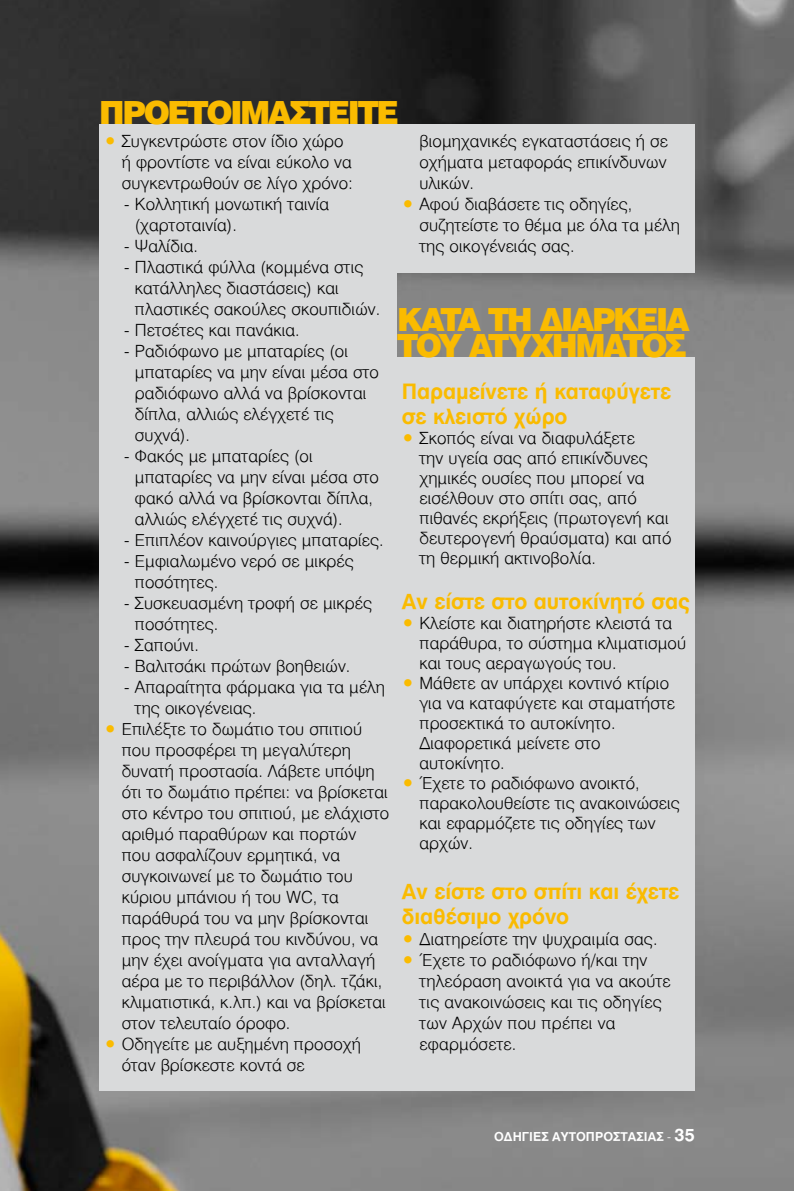
<style>
.page{position:relative;width:794px;height:1191px;background:#fff}
.page>*{position:absolute;margin:0;border:0;box-sizing:border-box;transform-origin:0 0}
.t1{font:900 31.5px/26.2px "UB Helvetica";letter-spacing:-.075em;color:#fabb00}
.t2{font:21px/25.2px "UB Helvetica Bold";letter-spacing:-.005em;color:#fabb00}
.t3{font:300 16.62px/21px "UB Helvetica";letter-spacing:.005em;color:#000}
.t4{font:12.25px "UB Helvetica Bold";letter-spacing:.005em;color:#fff}
.s1{color:#fabb00}
.s2{font-family:"UB Helvetica";font-weight:300}
.s3{font-size:17.5px}
</style>
<div class="page">
<img style="left:0;top:0;width:794px;height:1191px">
<div style="left:397px;top:124px;width:297px;height:149px;background:#d9dadb"></div>
<div style="left:99px;top:124px;width:298px;height:967px;background:#d9dadb"></div>
<div style="left:397px;top:357px;width:297px;height:734px;background:#d9dadb"></div>
<h1 class="t1" style="left:99px;top:100px;width:301px">ΠPOETOIMAΣTEITE</h1>
<p class="t3" style="left:122px;top:130px;width:233px;text-indent:-17px"><span class="s1">•</span> Συγκεντρώστε στον ίδιο χώρο ή φροντίστε να είναι εύκολο να συγκεντρωθούν σε λίγο χρόνο:</p>
<p class="t3" style="left:135px;top:193px;width:196px;text-indent:-11px">- Κολλητική μονωτική ταινία (χαρτοταινία).</p>
<p class="t3" style="left:124px;top:235px;width:75px">- Ψαλίδια.</p>
<p class="t3" style="left:135px;top:256px;width:247px;text-indent:-11px">- Πλαστικά φύλλα (κομμένα στις κατάλληλες διαστάσεις) και πλαστικές σακούλες σκουπιδιών.</p>
<p class="t3" style="left:124px;top:319px;width:177px">- Πετσέτες και πανάκια.</p>
<p class="t3" style="left:135px;top:340px;width:245px;text-indent:-11px">- Ραδιόφωνο με μπαταρίες (οι μπαταρίες να μην είναι μέσα στο ραδιόφωνο αλλά να βρίσκονται δίπλα, αλλιώς ελέγχετέ τις συχνά).</p>
<p class="t3" style="left:135px;top:445px;width:245px;text-indent:-11px">- Φακός με μπαταρίες (οι μπαταρίες να μην είναι μέσα στο φακό αλλά να βρίσκονται δίπλα, αλλιώς ελέγχετέ τις συχνά).</p>
<p class="t3" style="left:124px;top:529px;width:261px">- Επιπλέον καινούργιες μπαταρίες.</p>
<p class="t3" style="left:135px;top:550px;width:220px;text-indent:-11px">- Εμφιαλωμένο νερό σε μικρές ποσότητες.</p>
<p class="t3" style="left:135px;top:592px;width:239px;text-indent:-11px">- Συσκευασμένη τροφή σε μικρές ποσότητες.</p>
<p class="t3" style="left:124px;top:634px;width:76px">- Σαπούνι.</p>
<p class="t3" style="left:124px;top:655px;width:228px">- Βαλιτσάκι πρώτων βοηθειών.</p>
<p class="t3" style="left:135px;top:676px;width:251px;text-indent:-11px">- Απαραίτητα φάρμακα για τα μέλη της οικογένειας.</p>
<p class="t3" style="left:122px;top:718px;width:269px;text-indent:-17px"><span class="s1">•</span> Επιλέξτε το δωμάτιο του σπιτιού που προσφέρει τη μεγαλύτερη δυνατή προστασία. Λάβετε υπόψη ότι το δωμάτιο πρέπει: να βρίσκεται στο κέντρο του σπιτιού, με ελάχιστο αριθμό παραθύρων και πορτών<br>που ασφαλίζουν ερμητικά, να συγκοινωνεί με το δωμάτιο του κύριου μπάνιου ή του WC, τα παράθυρά του να μην βρίσκονται προς την πλευρά του κινδύνου, να μην έχει ανοίγματα για ανταλλαγή αέρα με το περιβάλλον (δηλ. τζάκι, κλιματιστικά, κ.λπ.) και να βρίσκεται στον τελευταίο όροφο.</p>
<p class="t3" style="left:122px;top:1033px;width:241px;text-indent:-17px"><span class="s1">•</span> Οδηγείτε με αυξημένη προσοχή όταν βρίσκεστε κοντά σε</p>
<p class="t3" style="left:419px;top:130px;width:250px;text-align:justify">βιομηχανικές εγκαταστάσεις ή σε οχήματα μεταφοράς επικίνδυνων υλικών.</p>
<p class="t3" style="left:419px;top:193px;width:262px;text-indent:-17px"><span class="s1">•</span> Αφού διαβάσετε τις οδηγίες, συζητείστε το θέμα με όλα τα μέλη της οικογένειάς σας.</p>
<h1 class="t1" style="left:397px;top:306px;width:294px">ΚΑΤΑ ΤΗ ΔΙΑΡΚΕΙΑ<br>ΤΟΥ ΑΤΥΧΗΜΑΤΟΣ</h1>
<p class="t2" style="left:402px;top:379px;width:271px">Παραμείνετε ή καταφύγετε σε κλειστό χώρο</p>
<p class="t3" style="left:419px;top:428px;width:253px;line-height:19.9px;text-indent:-18px"><span class="s1">•</span> Σκοπός είναι να διαφυλάξετε<br>την υγεία σας από επικίνδυνες χημικές ουσίες που μπορεί να εισέλθουν στο σπίτι σας, από πιθανές εκρήξεις (πρωτογενή και δευτερογενή θραύσματα) και από τη θερμική ακτινοβολία.</p>
<p class="t2" style="left:402px;top:589px;width:289px">Αν είστε στο αυτοκίνητό σας</p>
<p class="t3" style="left:419px;top:613px;width:268px;line-height:19.9px;text-indent:-17px"><span class="s1">•</span> Κλείστε και διατηρήστε κλειστά τα παράθυρα, το σύστημα κλιματισμού και τους αεραγωγούς του.</p>
<p class="t3" style="left:419px;top:673px;width:257px;line-height:19.9px;text-indent:-17px"><span class="s1">•</span> Μάθετε αν υπάρχει κοντινό κτίριο για να καταφύγετε και σταματήστε προσεκτικά το αυτοκίνητο.<br>Διαφορετικά μείνετε στο αυτοκίνητο.</p>
<p class="t3" style="left:419px;top:772px;width:262px;line-height:19.9px;text-indent:-17px"><span class="s1">•</span> Έχετε το ραδιόφωνο ανοικτό, παρακολουθείστε τις ανακοινώσεις και εφαρμόζετε τις οδηγίες των αρχών.</p>
<p class="t2" style="left:402px;top:878px;width:279px">Αν είστε στο σπίτι και έχετε διαθέσιμο χρόνο</p>
<p class="t3" style="left:402px;top:928px;width:257px"><span class="s1">•</span> Διατηρείστε την ψυχραιμία σας.</p>
<p class="t3" style="left:419px;top:949px;width:253px;text-indent:-18px"><span class="s1">•</span> Έχετε το ραδιόφωνο ή/και την τηλεόραση ανοικτά για να ακούτε τις ανακοινώσεις και τις οδηγίες των Αρχών που πρέπει να εφαρμόσετε.</p>
<p class="t4" style="left:494px;top:1129px;width:202px">ΟΔΗΓΙΕΣ ΑΥΤΟΠΡΟΣΤΑΣΙΑΣ <span class="s2">-</span> <span class="s3">35</span></p>
</div>
